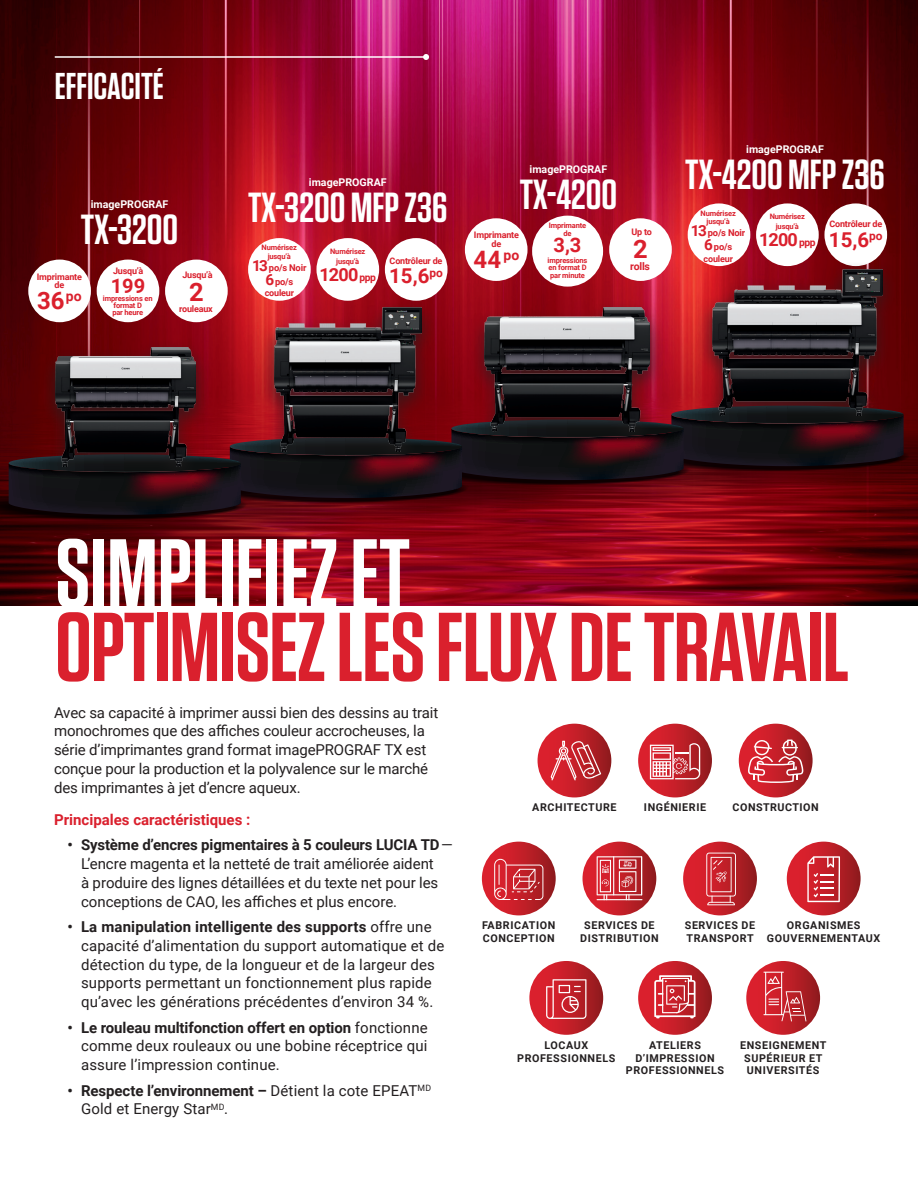
<style>
.page{position:relative;width:918px;height:1188px;background:#fff}
.page>*{position:absolute;margin:0;border:0;box-sizing:border-box;transform-origin:0 0}
.t1{font:600 97.5px "Tungsten";letter-spacing:-.01em;color:#da202d}
.t2{font:600 97.5px "Tungsten";color:#fff}
.t3{font:600 42px "Tungsten";color:#fff}
.t4{font:600 37.35px "Tungsten";color:#fff}
.t5{font:700 25.5px "Roboto";color:#da202d}
.t6{font:700 24px "Roboto";color:#da202d}
.t7{font:700 20.4px "Roboto";color:#da202d}
.t8{font:700 20.1px "Roboto";color:#da202d}
.t9{font:700 18px "Roboto";letter-spacing:-.04em;color:#da202d}
.t10{font:15px/18.8px "Roboto";color:#231f20}
.t11{font:700 15px "Roboto";color:#da202d}
.t12{font:700 10.8px/12.9px "Roboto";letter-spacing:.055em;color:#231f20;text-align:center}
.t13{font:700 10.65px "Roboto";color:#fff}
.t14{font:700 10.5px "Roboto";letter-spacing:-.02em;color:#da202d}
.t15{font:700 9.3px/14.1px "Roboto";letter-spacing:-.02em;color:#da202d;text-align:center}
.t16{font:700 9px/8.7px "Roboto";letter-spacing:-.02em;color:#da202d;text-align:center}
.t17{font:700 7.5px/7.5px "Roboto";letter-spacing:-.02em;color:#da202d;text-align:center}
.s1{font-size:15.3px}
.s2{font-size:10.35px}
.s3{font-weight:700}
</style>
<div class="page">
<img style="left:0;top:0;width:918px;height:606px">
<div style="left:688px;top:203px;width:62px;height:63px;background:#fff;border-radius:50%"></div>
<div style="left:756px;top:203px;width:63px;height:63px;background:#fff;border-radius:50%"></div>
<div style="left:824px;top:203px;width:63px;height:63px;background:#fff;border-radius:50%"></div>
<hr style="left:55px;top:56px;width:371px;height:2px;background:#fff">
<svg style="left:423px;top:54px;width:6px;height:6px"></svg>
<div style="left:468px;top:300px;width:197px;height:153px;background:#231f20;opacity:.75"></div>
<img style="left:484px;top:308px;width:166px;height:98px">
<svg style="left:0;top:406px;width:918px;height:147px;background:#530811"></svg>
<div style="left:40px;top:339px;width:171px;height:149px;background:#231f20;opacity:.75"></div>
<img style="left:55px;top:347px;width:141px;height:120px">
<div style="left:248px;top:238px;width:63px;height:63px;background:#fff;border-radius:50%"></div>
<div style="left:316px;top:238px;width:63px;height:63px;background:#fff;border-radius:50%"></div>
<div style="left:385px;top:238px;width:63px;height:63px;background:#fff;border-radius:50%"></div>
<div style="left:259px;top:300px;width:178px;height:174px;background:#231f20;opacity:.75"></div>
<img style="left:275px;top:308px;width:147px;height:144px">
<div style="left:696px;top:261px;width:202px;height:177px;background:#231f20;opacity:.75"></div>
<img style="left:712px;top:269px;width:171px;height:147px">
<div style="left:465px;top:218px;width:63px;height:63px;background:#fff;border-radius:50%"></div>
<div style="left:532px;top:216px;width:71px;height:71px;background:#fff;border-radius:50%"></div>
<div style="left:609px;top:218px;width:63px;height:63px;background:#fff;border-radius:50%"></div>
<div style="left:28px;top:260px;width:63px;height:62px;background:#fff;border-radius:50%"></div>
<div style="left:97px;top:260px;width:62px;height:62px;background:#fff;border-radius:50%"></div>
<div style="left:165px;top:260px;width:63px;height:62px;background:#fff;border-radius:50%"></div>
<svg style="left:482px;top:842px;width:74px;height:73px;background:#c0222b"></svg>
<svg style="left:494px;top:859px;width:49px;height:41px;background:#ce474f"></svg>
<div style="left:538px;top:724px;width:73px;height:73px;background:linear-gradient(to right,#e92231,#991c1f);border-radius:37px"></div>
<svg style="left:529px;top:961px;width:74px;height:74px;background:#c1242d"></svg>
<svg style="left:787px;top:842px;width:74px;height:73px;background:#c0212a"></svg>
<svg style="left:638px;top:724px;width:74px;height:73px;background:#c1232c"></svg>
<svg style="left:583px;top:842px;width:73px;height:73px;background:#c0222b"></svg>
<svg style="left:638px;top:961px;width:74px;height:74px;background:#c1232c"></svg>
<svg style="left:739px;top:724px;width:74px;height:73px;background:#c1222b"></svg>
<svg style="left:683px;top:842px;width:74px;height:73px;background:#c1222b"></svg>
<svg style="left:746px;top:961px;width:74px;height:74px;background:#c2242d"></svg>
<svg style="left:551px;top:741px;width:50px;height:39px;background:#ce4e55"></svg>
<svg style="left:748px;top:740px;width:56px;height:43px;background:#d05259"></svg>
<svg style="left:650px;top:743px;width:50px;height:36px;background:#d66e74"></svg>
<svg style="left:807px;top:856px;width:33px;height:46px;background:#d45960"></svg>
<svg style="left:546px;top:979px;width:40px;height:40px;background:#d25259"></svg>
<svg style="left:654px;top:975px;width:42px;height:43px;background:#d7676e"></svg>
<svg style="left:763px;top:972px;width:43px;height:49px;background:#cc444c"></svg>
<svg style="left:706px;top:853px;width:30px;height:52px;background:#d04d55"></svg>
<svg style="left:597px;top:856px;width:45px;height:44px;background:#d56067"></svg>
<h3 class="t4" style="left:55px;top:67px;width:111px">EFFICACITÉ</h3>
<p class="t13" style="left:530px;top:162px;width:79px">imagePROGRAF</p>
<h2 class="t3" style="left:520px;top:173px;width:99px">TX-4200</h2>
<p class="t13" style="left:309px;top:175px;width:79px">imagePROGRAF</p>
<h2 class="t3" style="left:248px;top:185px;width:201px">TX-3200 MFP Z36</h2>
<p class="t13" style="left:91px;top:197px;width:79px">imagePROGRAF</p>
<h2 class="t3" style="left:81px;top:207px;width:99px">TX-3200</h2>
<p class="t17" style="left:549px;top:222px;width:39px">Imprimante de</p>
<h3 class="t8" style="left:554px;top:231px;width:29px">3,3</h3>
<p class="t17" style="left:548px;top:256px;width:41px;text-align:left">impressions en format D</p>
<p class="t16" style="left:474px;top:230px;width:47px">Imprimante de</p>
<h3 class="t6" style="left:474px;top:242px;width:47px">44 <sup>po</sup></h3>
<p class="t17" style="left:262px;top:243px;width:37px;line-height:8.9px">Numérisez jusqu’à</p>
<p class="t17" style="left:330px;top:247px;width:37px;line-height:9.8px">Numérisez jusqu’à</p>
<p class="t16" style="left:390px;top:256px;width:54px">Contrôleur de</p>
<p class="t15" style="left:252px;top:260px;width:56px"><span class="s1">13</span>po/s Noir<br><span class="s1">6</span>po/s</p>
<p class="t16" style="left:265px;top:288px;width:31px">couleur</p>
<p class="t16" style="left:113px;top:266px;width:32px">Jusqu’à</p>
<p class="t9" style="left:320px;top:262px;width:58px">1200<span class="s2">ppp</span></p>
<h3 class="t7" style="left:389px;top:262px;width:55px">15,6<sup>po</sup></h3>
<p class="t16" style="left:182px;top:270px;width:32px">Jusqu’à</p>
<p class="t16" style="left:37px;top:272px;width:47px">Imprimante</p>
<p class="t17" style="left:550px;top:271px;width:36px">par minute</p>
<p class="t16" style="left:55px;top:281px;width:11px">de</p>
<h3 class="t6" style="left:37px;top:284px;width:46px">36<sup>po</sup></h3>
<h3 class="t5" style="left:189px;top:274px;width:16px">2</h3>
<h3 class="t8" style="left:111px;top:272px;width:36px">199</h3>
<p class="t17" style="left:103px;top:295px;width:51px;line-height:6.8px">impressions en format D<br>par heure</p>
<p class="t16" style="left:179px;top:304px;width:35px">rouleaux</p>
<p class="t16" style="left:631px;top:227px;width:22px">Up to</p>
<h3 class="t5" style="left:633px;top:231px;width:16px">2</h3>
<p class="t14" style="left:630px;top:258px;width:21px">rolls</p>
<p class="t13" style="left:746px;top:142px;width:79px">imagePROGRAF</p>
<h2 class="t3" style="left:685px;top:152px;width:201px">TX-4200 MFP Z36</h2>
<p class="t17" style="left:701px;top:208px;width:37px;line-height:8.9px">Numérisez jusqu’à</p>
<p class="t15" style="left:691px;top:226px;width:56px"><span class="s1">13</span>po/s Noir<br><span class="s1">6</span>po/s</p>
<p class="t16" style="left:704px;top:254px;width:31px">couleur</p>
<p class="t17" style="left:770px;top:211px;width:37px;line-height:9.8px">Numérisez jusqu’à</p>
<p class="t9" style="left:759px;top:227px;width:58px">1200<span class="s2">ppp</span></p>
<p class="t16" style="left:829px;top:219px;width:54px">Contrôleur de</p>
<h3 class="t7" style="left:829px;top:225px;width:55px">15,6<sup>po</sup></h3>
<h1 class="t2" style="left:55px;top:522px;width:357px">SIMPLIFIEZ ET</h1>
<h1 class="t1" style="left:55px;top:596px;width:796px">OPTIMISEZ LES FLUX DE TRAVAIL</h1>
<p class="t10" style="left:54px;top:702px;width:386px">Avec sa capacité à imprimer aussi bien des dessins au trait monochromes que des affiches couleur accrocheuses, la série d’imprimantes grand format imagePROGRAF TX est conçue pour la production et la polyvalence sur le marché des imprimantes à jet d’encre aqueux.</p>
<p class="t11" style="left:54px;top:809px;width:198px">Principales caractéristiques :</p>
<p class="t10" style="left:81px;top:835px;width:373px;text-indent:-13px"><span class="s3">• Système d’encres pigmentaires à 5 couleurs LUCIA TD</span>— L’encre magenta et la netteté de trait améliorée aident<br>à produire des lignes détaillées et du texte net pour les conceptions de CAO, les affiches et plus encore.</p>
<p class="t10" style="left:81px;top:917px;width:365px;text-indent:-14px"><span class="s3">• La manipulation intelligente des supports</span> offre une capacité d’alimentation du support automatique et de détection du type, de la longueur et de la largeur des supports permettant un fonctionnement plus rapide qu’avec les générations précédentes d’environ 34 %.</p>
<p class="t10" style="left:81px;top:1017px;width:348px;text-align:justify;text-indent:-14px"><span class="s3">• Le rouleau multifonction offert en option</span> fonctionne comme deux rouleaux ou une bobine réceptrice qui assure l’impression continue.</p>
<p class="t10" style="left:81px;top:1080px;width:352px;text-indent:-13px"><span class="s3">• Respecte l’environnement –</span> Détient la cote EPEAT<sup>MD<br></sup>Gold et Energy Star<sup>MD</sup>.</p>
<p class="t12" style="left:532px;top:801px;width:86px">ARCHITECTURE</p>
<p class="t12" style="left:644px;top:801px;width:64px">INGÉNIERIE</p>
<p class="t12" style="left:733px;top:801px;width:88px">CONSTRUCTION</p>
<p class="t12" style="left:482px;top:919px;width:75px;text-align:left">FABRICATION<br>CONCEPTION</p>
<p class="t12" style="left:580px;top:919px;width:80px">SERVICES DE<br>DISTRIBUTION</p>
<p class="t12" style="left:685px;top:919px;width:72px;text-align:left">SERVICES DE<br>TRANSPORT</p>
<p class="t12" style="left:767px;top:919px;width:115px">ORGANISMES<br>GOUVERNEMENTAUX</p>
<p class="t12" style="left:517px;top:1038px;width:100px">LOCAUX<br>PROFESSIONNELS</p>
<p class="t12" style="left:626px;top:1038px;width:100px">ATELIERS<br>D’IMPRESSION<br>PROFESSIONNELS</p>
<p class="t12" style="left:740px;top:1038px;width:88px">ENSEIGNEMENT<br>SUPÉRIEUR ET<br>UNIVERSITÉS</p>
</div>
